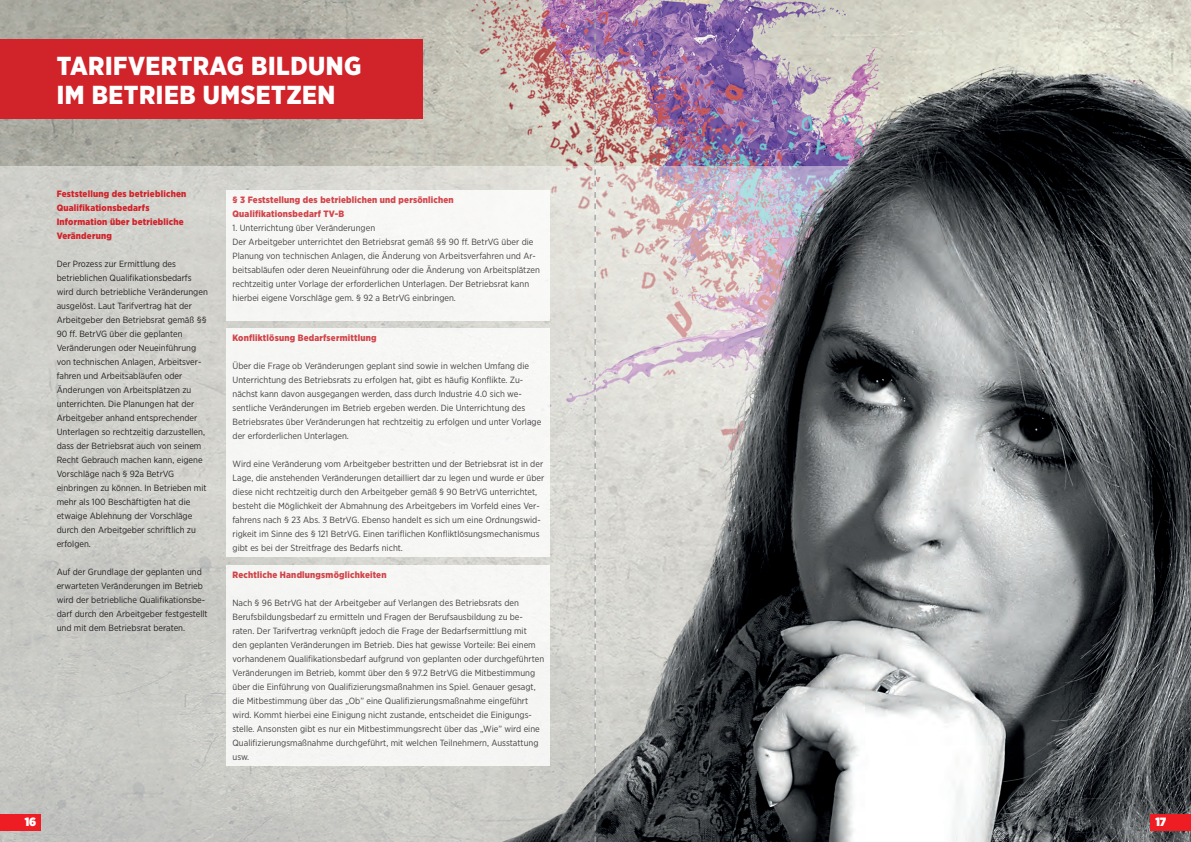
<style>
.page{position:relative;width:1191px;height:842px;background:#fff}
.page>*{position:absolute;margin:0;border:0;box-sizing:border-box;transform-origin:0 0}
.t1{font:900 26px/29px "Gotham Narrow";letter-spacing:.02em;color:#fff}
.t2{font:900 12px "Gotham Narrow";color:#fff}
.t3{font:900 9.2px/14px "Gotham Narrow";letter-spacing:.02em;color:#d1232a}
.t4{font:9px/14px "Gotham Narrow";color:#231f20}
</style>
<div class="page">
<img style="left:0;top:0;width:1191px;height:166px">
<div style="left:0;top:166px;width:595px;height:676px;background:linear-gradient(to bottom,#d4d3ce,#c7c7c3)"></div>
<div style="left:227px;top:190px;width:323px;height:131px;background:#f7f7f6"></div>
<div style="left:227px;top:328px;width:323px;height:229px;background:#f7f6f5"></div>
<div style="left:227px;top:565px;width:323px;height:200px;background:#f5f5f4"></div>
<div style="left:0;top:40px;width:422px;height:79px;background:#d1232a"></div>
<img style="left:496px;top:8px;width:695px;height:834px">
<div style="left:0;top:814px;width:41px;height:16px;background:#ee1d23"></div>
<div style="left:1150px;top:814px;width:41px;height:16px;background:#ee1d23"></div>
<svg style="left:595px;top:0;width:1px;height:842px"></svg>
<h1 class="t1" style="left:57px;top:51px;width:306px">TARIFVERTRAG BILDUNG<br>IM BETRIEB UMSETZEN</h1>
<p class="t3" style="left:57px;top:187px;width:131px">Feststellung des betrieblichen<br>Qualifikationsbedarfs<br>Information über betriebliche<br>Veränderung</p>
<p class="t4" style="left:57px;top:257px;width:153px">Der Prozess zur Ermittlung des betrieblichen Qualifikationsbedarfs wird durch betriebliche Veränderungen ausgelöst. Laut Tarifvertrag hat der Arbeitgeber den Betriebsrat gemäß §§ 90 ff. BetrVG über die geplanten Veränderungen oder Neueinführung von technischen Anlagen, Arbeitsver&shy;fahren und Arbeitsabläufen oder Änderungen von Arbeitsplätzen zu unterrichten. Die Planungen hat der Arbeitgeber anhand entsprechender Unterlagen so rechtzeitig darzustellen, dass der Betriebsrat auch von seinem Recht Gebrauch machen kann, eigene Vorschläge nach § 92a BetrVG einbringen zu können. In Betrieben mit mehr als 100 Beschäftigten hat die etwaige Ablehnung der Vorschläge durch den Arbeitgeber schriftlich zu erfolgen.</p>
<p class="t4" style="left:57px;top:565px;width:153px">Auf der Grundlage der geplanten und erwarteten Veränderungen im Betrieb wird der betriebliche Qualifikationsbe&shy;darf durch den Arbeitgeber festgestellt und mit dem Betriebsrat beraten.</p>
<p class="t3" style="left:232px;top:193px;width:223px">§ 3 Feststellung des betrieblichen und persönlichen<br>Qualifikationsbedarf TV-B</p>
<p class="t4" style="left:232px;top:221px;width:309px">1. Unterrichtung über Veränderungen<br>Der Arbeitgeber unterrichtet den Betriebsrat gemäß §§ 90 ff. BetrVG über die Planung von technischen Anlagen, die Änderung von Arbeitsverfahren und Ar&shy;beitsabläufen oder deren Neueinführung oder die Änderung von Arbeitsplätzen rechtzeitig unter Vorlage der erforderlichen Unterlagen. Der Betriebsrat kann hierbei eigene Vorschläge gem. § 92 a BetrVG einbringen.</p>
<p class="t3" style="left:232px;top:331px;width:145px">Konfliktlösung Bedarfsermittlung</p>
<p class="t4" style="left:232px;top:359px;width:310px">Über die Frage ob Veränderungen geplant sind sowie in welchen Umfang die Unterrichtung des Betriebsrats zu erfolgen hat, gibt es häufig Konflikte. Zu&shy;nächst kann davon ausgegangen werden, dass durch Industrie 4.0 sich we&shy;sentliche Veränderungen im Betrieb ergeben werden. Die Unterrichtung des Betriebsrates über Veränderungen hat rechtzeitig zu erfolgen und unter Vorlage der erforderlichen Unterlagen.</p>
<p class="t4" style="left:232px;top:457px;width:313px">Wird eine Veränderung vom Arbeitgeber bestritten und der Betriebsrat ist in der Lage, die anstehenden Veränderungen detailliert dar zu legen und wurde er über diese nicht rechtzeitig durch den Arbeitgeber gemäß § 90 BetrVG unterrichtet, besteht die Möglichkeit der Abmahnung des Arbeitgebers im Vorfeld eines Ver&shy;fahrens nach § 23 Abs. 3 BetrVG. Ebenso handelt es sich um eine Ordnungswid&shy;rigkeit im Sinne des § 121 BetrVG. Einen tariflichen Konfliktlösungsmechanismus gibt es bei der Streitfrage des Bedarfs nicht.</p>
<p class="t3" style="left:232px;top:567px;width:156px">Rechtliche Handlungsmöglichkeiten</p>
<p class="t4" style="left:232px;top:595px;width:313px">Nach § 96 BetrVG hat der Arbeitgeber auf Verlangen des Betriebsrats den Berufsbildungsbedarf zu ermitteln und Fragen der Berufsausbildung zu be&shy;raten. Der Tarifvertrag verknüpft jedoch die Frage der Bedarfsermittlung mit<br>den geplanten Veränderungen im Betrieb. Dies hat gewisse Vorteile: Bei einem vorhandenem Qualifikationsbedarf aufgrund von geplanten oder durchgeführten Veränderungen im Betrieb, kommt über den § 97.2 BetrVG die Mitbestimmung über die Einführung von Qualifizierungsmaßnahmen ins Spiel. Genauer gesagt, die Mitbestimmung über das „Ob” eine Qualifizierungsmaßnahme eingeführt wird. Kommt hierbei eine Einigung nicht zustande, entscheidet die Einigungs&shy;stelle. Ansonsten gibt es nur ein Mitbestimmungsrecht über das „Wie” wird eine Qualifizierungsmaßnahme durchgeführt, mit welchen Teilnehmern, Ausstattung usw.</p>
<p class="t3" style="left:595px;top:172px;width:7px">v</p>
<h2 class="t2" style="left:25px;top:814px;width:13px">16</h2>
<h2 class="t2" style="left:1155px;top:814px;width:12px">17</h2>
</div>
